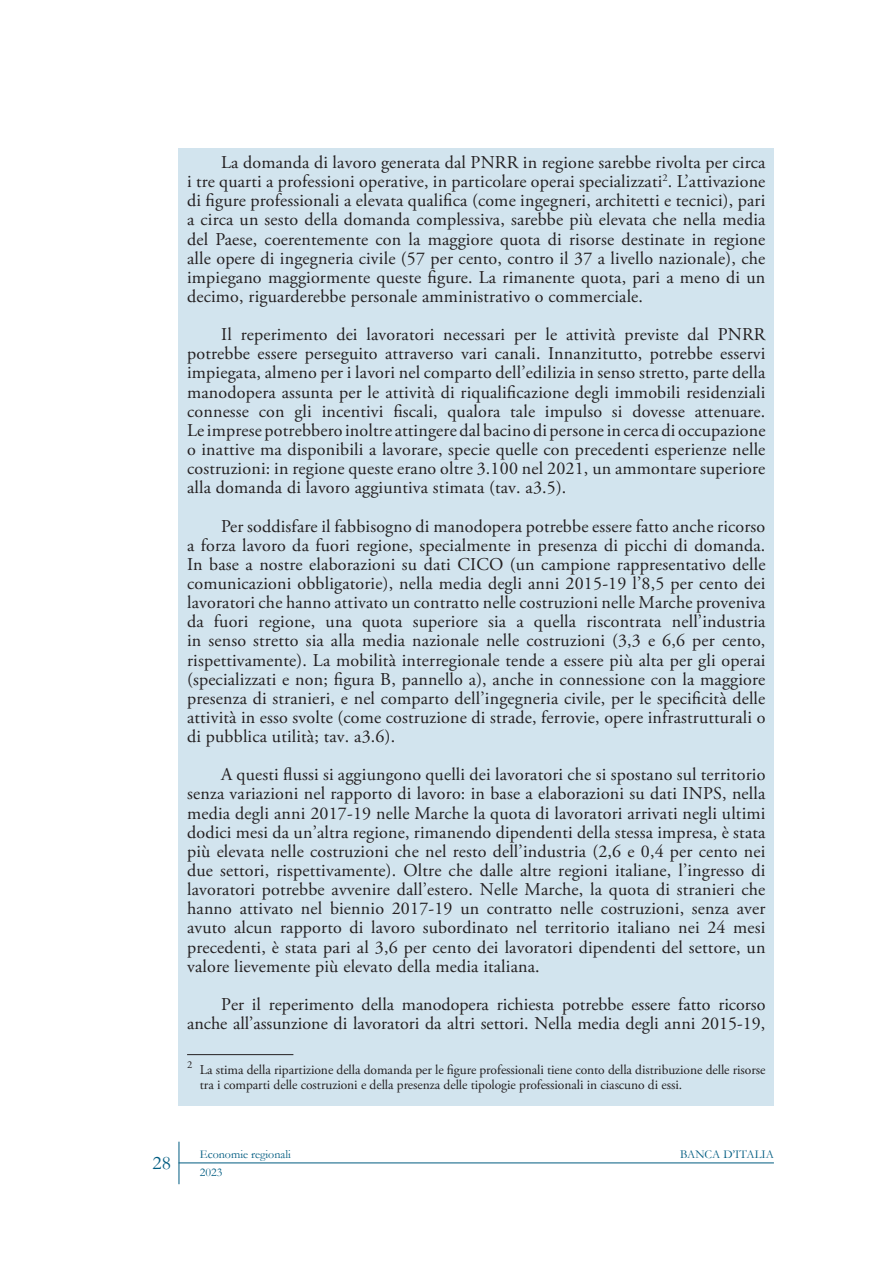
<style>
.page{position:relative;width:893px;height:1263px;background:#fff}
.page>*{position:absolute;margin:0;border:0;box-sizing:border-box;transform-origin:0 0}
.t1{font:19.5px "Garamond";color:#005c81}
.ER-BOX_Paragrafo{font:18px/19.2px "Adobe Garamond Pro";letter-spacing:.01em;color:#231f20;text-align:justify}
.ER-BOX_Nota{font:13.5px/15px "Adobe Garamond Pro";letter-spacing:-.005em;color:#231f20}
.t2{font:12px "Garamond";color:#005c81}
</style>
<div class="page">
<hr style="left:179px;top:1162px;width:595px;height:1px;background:#005c81">
<hr style="left:179px;top:1142px;width:1px;height:42px;background:#005c81">
<div style="left:179px;top:149px;width:595px;height:957px;background:#d2e4ee"></div>
<hr style="left:187px;top:1054px;width:106px;height:1px;background:#231f20">
<p class="ER-BOX_Paragrafo" style="left:187px;top:153px;width:580px;text-indent:34px">La domanda di lavoro generata dal PNRR in regione sarebbe rivolta per circa i tre quarti a professioni operative, in particolare operai specializzati<sup>2</sup>. L’attivazione di figure professionali a elevata qualifica (come ingegneri, architetti e tecnici), pari a circa un sesto della domanda complessiva, sarebbe più elevata che nella media del Paese, coerentemente con la maggiore quota di risorse destinate in regione alle opere di ingegneria civile (57 per cento, contro il 37 a livello nazionale), che impiegano maggiormente queste figure. La rimanente quota, pari a meno di un decimo, riguarderebbe personale amministrativo o commerciale.</p>
<p class="ER-BOX_Paragrafo" style="left:187px;top:325px;width:580px;text-indent:34px">Il reperimento dei lavoratori necessari per le attività previste dal PNRR potrebbe essere perseguito attraverso vari canali. Innanzitutto, potrebbe esservi impiegata, almeno per i lavori nel comparto dell’edilizia in senso stretto, parte della manodopera assunta per le attività di riqualificazione degli immobili residenziali connesse con gli incentivi fiscali, qualora tale impulso si dovesse attenuare.<br>Le imprese potrebbero inoltre attingere dal bacino di persone in cerca di occupazione o inattive ma disponibili a lavorare, specie quelle con precedenti esperienze nelle costruzioni: in regione queste erano oltre 3.100 nel 2021, un ammontare superiore alla domanda di lavoro aggiuntiva stimata (tav. a3.5).</p>
<p class="ER-BOX_Paragrafo" style="left:187px;top:517px;width:580px;text-indent:34px">Per soddisfare il fabbisogno di manodopera potrebbe essere fatto anche ricorso a forza lavoro da fuori regione, specialmente in presenza di picchi di domanda.<br>In base a nostre elaborazioni su dati CICO (un campione rappresentativo delle comunicazioni obbligatorie), nella media degli anni 2015-19 l’8,5 per cento dei lavoratori che hanno attivato un contratto nelle costruzioni nelle Marche proveniva da fuori regione, una quota superiore sia a quella riscontrata nell’industria in senso stretto sia alla media nazionale nelle costruzioni (3,3 e 6,6 per cento, rispettivamente). La mobilità interregionale tende a essere più alta per gli operai (specializzati e non; figura B, pannello a), anche in connessione con la maggiore presenza di stranieri, e nel comparto dell’ingegneria civile, per le specificità delle attività in esso svolte (come costruzione di strade, ferrovie, opere infrastrutturali o di pubblica utilità; tav. a3.6).</p>
<p class="ER-BOX_Paragrafo" style="left:187px;top:766px;width:580px;text-indent:34px">A questi flussi si aggiungono quelli dei lavoratori che si spostano sul territorio senza variazioni nel rapporto di lavoro: in base a elaborazioni su dati INPS, nella media degli anni 2017-19 nelle Marche la quota di lavoratori arrivati negli ultimi dodici mesi da un’altra regione, rimanendo dipendenti della stessa impresa, è stata più elevata nelle costruzioni che nel resto dell’industria (2,6 e 0,4 per cento nei due settori, rispettivamente). Oltre che dalle altre regioni italiane, l’ingresso di lavoratori potrebbe avvenire dall’estero. Nelle Marche, la quota di stranieri che hanno attivato nel biennio 2017-19 un contratto nelle costruzioni, senza aver avuto alcun rapporto di lavoro subordinato nel territorio italiano nei 24 mesi precedenti, è stata pari al 3,6 per cento dei lavoratori dipendenti del settore, un valore lievemente più elevato della media italiana.</p>
<p class="ER-BOX_Paragrafo" style="left:187px;top:995px;width:580px;text-align:right">Per il reperimento della manodopera richiesta potrebbe essere fatto ricorso anche all’assunzione di lavoratori da altri settori. Nella media degli anni 2015-19,</p>
<p class="ER-BOX_Nota" style="left:200px;top:1062px;width:567px;text-indent:-13px"><sup>2</sup> La stima della ripartizione della domanda per le figure professionali tiene conto della distribuzione delle risorse tra i comparti delle costruzioni e della presenza delle tipologie professionali in ciascuno di essi.</p>
<p class="t1" style="left:153px;top:1150px;width:20px">28</p>
<p class="t2" style="left:200px;top:1146px;width:92px">Economie regionali</p>
<p class="t2" style="left:680px;top:1146px;width:95px">BANCA D’ITALIA</p>
<p class="t2" style="left:200px;top:1164px;width:24px">2023</p>
</div>
